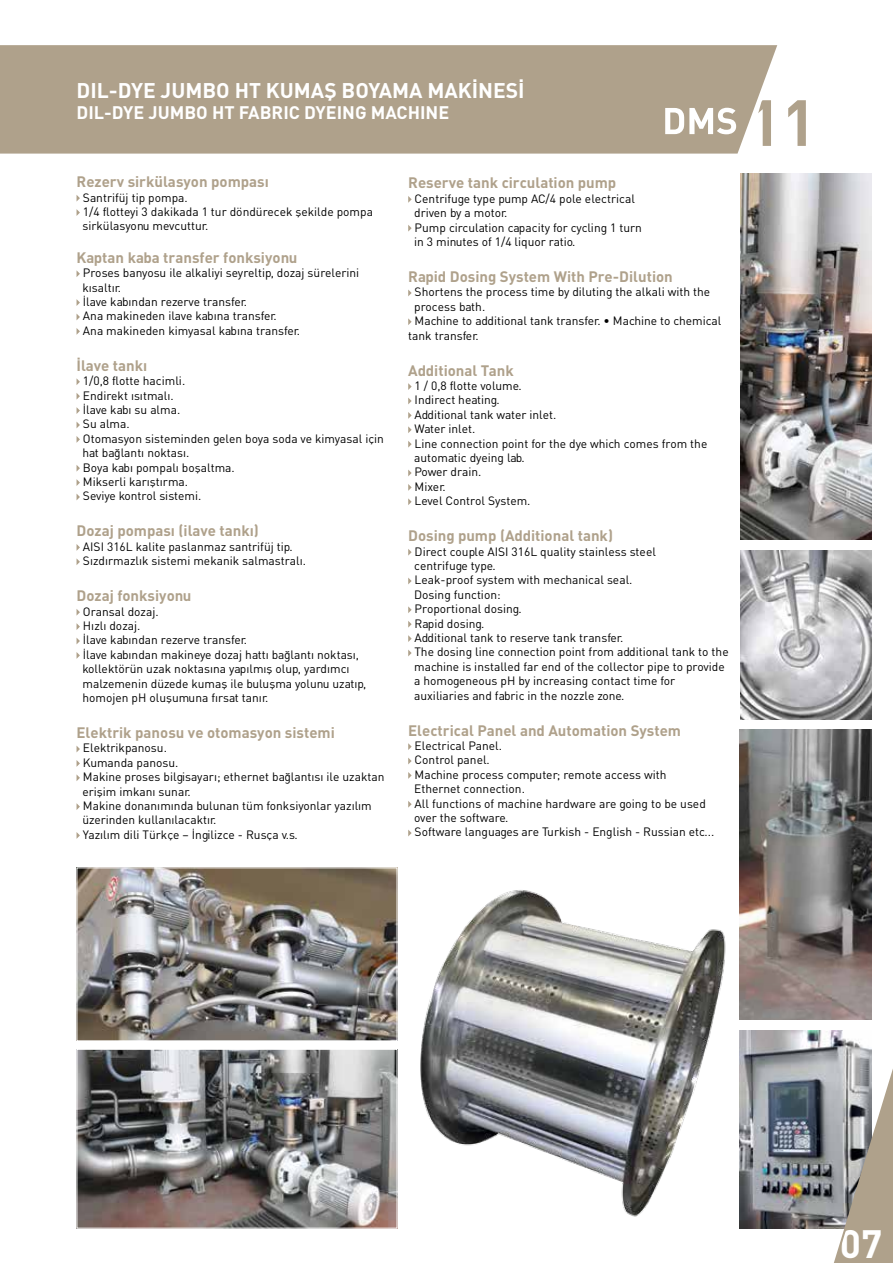
<style>
.page{position:relative;width:893px;height:1263px;background:#fff}
.page>*{position:absolute;margin:0;border:0;box-sizing:border-box;transform-origin:0 0}
.t1{font:64.2px "DINT Bold Tr";color:#afa18b}
.t2{font:39px "DINT Bold Tr";color:#fff}
.t3{font:21px "DINT Bold Tr";color:#fff}
.t4{font:18px "DINT Bold Tr";color:#fff}
.t5{font:15px "DINT Bold Tr";color:#afa18b}
.t6{font:12px/14.4px "DIN Tr";color:#000}
</style>
<div class="page">
<img style="left:740px;top:1030px;width:132px;height:198px">
<div style="left:0;top:45px;width:777px;height:109px;background:#afa18b"></div>
<svg style="left:834px;top:1068px;width:59px;height:195px;background:#ada79d"></svg>
<svg style="left:665px;top:108px;width:71px;height:26px"></svg>
<svg style="left:408px;top:196px;width:4px;height:7px"></svg>
<svg style="left:408px;top:225px;width:4px;height:7px"></svg>
<svg style="left:408px;top:290px;width:4px;height:6px"></svg>
<svg style="left:408px;top:318px;width:4px;height:7px"></svg>
<svg style="left:408px;top:383px;width:4px;height:7px"></svg>
<svg style="left:408px;top:398px;width:4px;height:6px"></svg>
<svg style="left:408px;top:412px;width:4px;height:7px"></svg>
<svg style="left:408px;top:426px;width:4px;height:7px"></svg>
<svg style="left:408px;top:441px;width:4px;height:7px"></svg>
<svg style="left:408px;top:470px;width:4px;height:6px"></svg>
<svg style="left:408px;top:484px;width:4px;height:7px"></svg>
<svg style="left:408px;top:498px;width:4px;height:7px"></svg>
<svg style="left:408px;top:549px;width:4px;height:7px"></svg>
<svg style="left:408px;top:578px;width:4px;height:6px"></svg>
<svg style="left:408px;top:606px;width:4px;height:7px"></svg>
<svg style="left:408px;top:621px;width:4px;height:7px"></svg>
<svg style="left:408px;top:635px;width:4px;height:7px"></svg>
<svg style="left:408px;top:650px;width:4px;height:6px"></svg>
<svg style="left:408px;top:743px;width:4px;height:7px"></svg>
<svg style="left:408px;top:758px;width:4px;height:6px"></svg>
<svg style="left:408px;top:772px;width:4px;height:7px"></svg>
<svg style="left:408px;top:801px;width:4px;height:7px"></svg>
<svg style="left:408px;top:830px;width:4px;height:6px"></svg>
<svg style="left:77px;top:195px;width:3px;height:6px"></svg>
<svg style="left:77px;top:210px;width:3px;height:6px"></svg>
<svg style="left:77px;top:271px;width:3px;height:6px"></svg>
<svg style="left:77px;top:300px;width:3px;height:6px"></svg>
<svg style="left:77px;top:314px;width:3px;height:6px"></svg>
<svg style="left:77px;top:328px;width:3px;height:6px"></svg>
<svg style="left:77px;top:379px;width:3px;height:6px"></svg>
<svg style="left:77px;top:393px;width:3px;height:6px"></svg>
<svg style="left:77px;top:408px;width:3px;height:6px"></svg>
<svg style="left:77px;top:422px;width:3px;height:6px"></svg>
<svg style="left:77px;top:436px;width:3px;height:6px"></svg>
<svg style="left:77px;top:465px;width:3px;height:6px"></svg>
<svg style="left:77px;top:480px;width:3px;height:6px"></svg>
<svg style="left:77px;top:494px;width:3px;height:6px"></svg>
<svg style="left:77px;top:544px;width:3px;height:6px"></svg>
<svg style="left:77px;top:559px;width:3px;height:6px"></svg>
<svg style="left:77px;top:609px;width:3px;height:6px"></svg>
<svg style="left:77px;top:624px;width:3px;height:6px"></svg>
<svg style="left:77px;top:638px;width:3px;height:6px"></svg>
<svg style="left:77px;top:652px;width:3px;height:6px"></svg>
<svg style="left:77px;top:746px;width:3px;height:6px"></svg>
<svg style="left:77px;top:760px;width:3px;height:6px"></svg>
<svg style="left:77px;top:775px;width:3px;height:6px"></svg>
<svg style="left:77px;top:804px;width:3px;height:6px"></svg>
<svg style="left:77px;top:832px;width:3px;height:6px"></svg>
<img style="left:79px;top:1051px;width:316px;height:175px">
<div style="left:77px;top:1049px;width:320px;height:179px;border:1px solid #fff"></div>
<img style="left:79px;top:869px;width:316px;height:170px">
<div style="left:77px;top:867px;width:320px;height:174px;border:1px solid #fff"></div>
<img style="left:741px;top:550px;width:131px;height:169px">
<img style="left:740px;top:730px;width:132px;height:289px">
<img style="left:420px;top:890px;width:306px;height:327px">
<img style="left:741px;top:173px;width:131px;height:367px">
<h3 class="t3" style="left:77px;top:77px;width:450px">DIL-DYE JUMBO HT KUMAŞ BOYAMA MAKİNESİ</h3>
<h3 class="t4" style="left:77px;top:101px;width:374px">DIL-DYE JUMBO HT FABRIC DYEING MACHINE</h3>
<p class="t5" style="left:77px;top:172px;width:194px">Rezerv sirkülasyon pompası</p>
<p class="t6" style="left:83px;top:190px;width:292px">Santrifüj tip pompa.<br>1/4 flotteyi 3 dakikada 1 tur döndürecek şekilde pompa sirkülasyonu mevcuttur.</p>
<p class="t5" style="left:77px;top:248px;width:222px">Kaptan kaba transfer fonksiyonu</p>
<p class="t6" style="left:83px;top:265px;width:278px">Proses banyosu ile alkaliyi seyreltip, dozaj sürelerini kısaltır.<br>İlave kabından rezerve transfer.<br>Ana makineden ilave kabına transfer.<br>Ana makineden kimyasal kabına transfer.</p>
<p class="t5" style="left:77px;top:356px;width:72px">İlave tankı</p>
<p class="t6" style="left:83px;top:373px;width:303px">1/0,8 flotte hacimli.<br>Endirekt ısıtmalı.<br>İlave kabı su alma.<br>Su alma.<br>Otomasyon sisteminden gelen boya soda ve kimyasal için hat bağlantı noktası.<br>Boya kabı pompalı boşaltma.<br>Mikserli karıştırma.<br>Seviye kontrol sistemi.</p>
<p class="t5" style="left:77px;top:521px;width:184px">Dozaj pompası (ilave tankı)</p>
<p class="t6" style="left:83px;top:539px;width:225px">AISI 316L kalite paslanmaz santrifüj tip.<br>Sızdırmazlık sistemi mekanik salmastralı.</p>
<p class="t5" style="left:77px;top:586px;width:116px">Dozaj fonksiyonu</p>
<p class="t6" style="left:83px;top:604px;width:285px">Oransal dozaj.<br>Hızlı dozaj.<br>İlave kabından rezerve transfer.<br>İlave kabından makineye dozaj hattı bağlantı noktası, kollektörün uzak noktasına yapılmış olup, yardımcı malzemenin düzede kumaş ile buluşma yolunu uzatıp, homojen pH oluşumuna fırsat tanır.</p>
<p class="t5" style="left:77px;top:723px;width:260px">Elektrik panosu ve otomasyon sistemi</p>
<p class="t6" style="left:83px;top:741px;width:304px">Elektrikpanosu.<br>Kumanda panosu.<br>Makine proses bilgisayarı; ethernet bağlantısı ile uzaktan erişim imkanı sunar.<br>Makine donanımında bulunan tüm fonksiyonlar yazılım üzerinden kullanılacaktır.<br>Yazılım dili Türkçe – İngilizce - Rusça v.s.</p>
<p class="t5" style="left:408px;top:173px;width:209px">Reserve tank circulation pump</p>
<p class="t6" style="left:414px;top:191px;width:229px">Centrifuge type pump AC/4 pole electrical driven by a motor.<br>Pump circulation capacity for cycling 1 turn in 3 minutes of 1/4 liquor ratio.</p>
<p class="t5" style="left:408px;top:267px;width:266px">Rapid Dosing System With Pre-Dilution</p>
<p class="t6" style="left:415px;top:285px;width:297px">Shortens the process time by diluting the alkali with the</p>
<p class="t6" style="left:414px;top:299px;width:73px">process bath.</p>
<p class="t6" style="left:415px;top:313px;width:308px">Machine to additional tank transfer. • Machine to chemical</p>
<p class="t6" style="left:408px;top:328px;width:72px">tank transfer.</p>
<p class="t5" style="left:408px;top:360px;width:107px">Additional Tank</p>
<p class="t6" style="left:414px;top:378px;width:295px">1 / 0,8 flotte volume.<br>Indirect heating.<br>Additional tank water inlet.<br>Water inlet.<br>Line connection point for the dye which comes from the automatic dyeing lab.<br>Power drain.<br>Mixer.<br>Level Control System.</p>
<p class="t5" style="left:408px;top:526px;width:206px">Dosing pump (Additional tank)</p>
<p class="t6" style="left:414px;top:544px;width:316px">Direct couple AISI 316L quality stainless steel<br>centrifuge type.<br>Leak-proof system with mechanical seal.<br>Dosing function:<br>Proportional dosing.<br>Rapid dosing.<br>Additional tank to reserve tank transfer.<br>The dosing line connection point from additional tank to the machine is installed far end of the collector pipe to provide a homogeneous pH by increasing contact time for auxiliaries and fabric in the nozzle zone.</p>
<p class="t5" style="left:408px;top:720px;width:274px">Electrical Panel and Automation System</p>
<p class="t6" style="left:414px;top:738px;width:302px">Electrical Panel.<br>Control panel.<br>Machine process computer; remote access with Ethernet connection.<br>All functions of machine hardware are going to be used over the software.<br>Software languages are Turkish - English - Russian etc...</p>
<h1 class="t1" style="left:747px;top:81px;width:71px">11</h1>
<h2 class="t2" style="left:840px;top:1219px;width:44px">07</h2>
</div>
